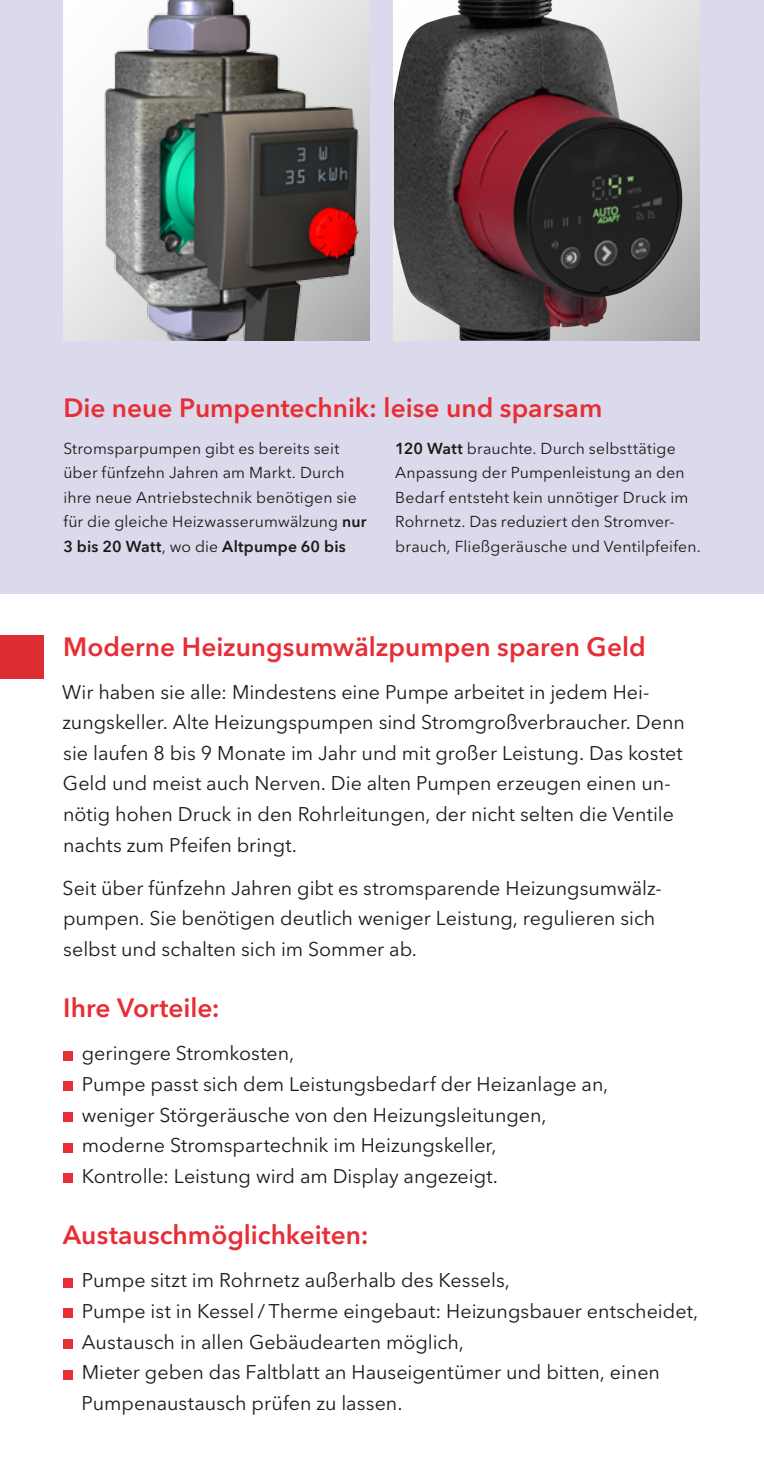
<style>
.page{position:relative;width:764px;height:1474px;background:#fff}
.page>*{position:absolute;margin:0;border:0;box-sizing:border-box;transform-origin:0 0}
.Headline_rot_bold{font:600 26.25px "Avenir Next LT Pro";color:#e72e36}
.Headline_rot_12{font:600 26.25px "Avenir Next LT Pro";color:#e72e36}
.Liste_rotes_Quadrat{font:19.6px/30.6px "Avenir Next LT Pro";color:#1a1a18}
.Headline_rot_12-2{font:19.6px/30.6px "Avenir Next LT Pro";color:#1a1a18}
.Fließtext{font:19.6px/30.6px "Avenir Next LT Pro";color:#1a1a18}
.Fließtext_bold{font:15.75px/24.5px "Avenir Next LT Pro";letter-spacing:.01em;color:#1a1a18}
.s1{font-weight:600}
</style>
<div class="page">
<div style="left:0;top:0;width:764px;height:594px;background:#dadaec"></div>
<div style="left:63px;top:0;width:306px;height:341px;background:linear-gradient(to bottom,#fff,#e6e6e6)"></div>
<img style="left:95px;top:0;width:274px;height:341px">
<div style="left:394px;top:0;width:306px;height:341px;background:linear-gradient(to bottom,#e7e7e7,#a6a7a7)"></div>
<img style="left:394px;top:0;width:289px;height:341px">
<div style="left:63px;top:1051px;width:10px;height:9px;background:#e72e36"></div>
<div style="left:63px;top:1081px;width:10px;height:10px;background:#e72e36"></div>
<div style="left:63px;top:1112px;width:10px;height:9px;background:#e72e36"></div>
<div style="left:63px;top:1142px;width:10px;height:10px;background:#e72e36"></div>
<div style="left:63px;top:1173px;width:10px;height:9px;background:#e72e36"></div>
<div style="left:63px;top:1277px;width:10px;height:10px;background:#e72e36"></div>
<div style="left:63px;top:1308px;width:10px;height:9px;background:#e72e36"></div>
<div style="left:63px;top:1339px;width:10px;height:9px;background:#e72e36"></div>
<div style="left:63px;top:1369px;width:10px;height:10px;background:#e72e36"></div>
<div style="left:0;top:635px;width:43px;height:44px;background:#dc2d33"></div>
<p class="Headline_rot_bold" style="left:63px;top:391px;width:540px">Die neue Pumpentechnik: leise und sparsam</p>
<p class="Fließtext_bold" style="left:63px;top:436px;width:305px">Stromsparpumpen gibt es bereits seit über fünfzehn Jahren am Markt. Durch ihre neue Antriebstechnik benötigen sie für die gleiche Heizwasserumwälzung <span class="s1">nur 3 bis 20 Watt</span>, wo die <span class="s1">Altpumpe 60 bis</span></p>
<p class="Fließtext_bold" style="left:395px;top:436px;width:307px"><span class="s1">120 Watt</span> brauchte. Durch selbsttätige Anpassung der Pumpenleistung an den Bedarf entsteht kein unnötiger Druck im Rohrnetz. Das reduziert den Stromver&shy;brauch, Fließgeräusche und Ventilpfeifen.</p>
<p class="Headline_rot_12" style="left:63px;top:630px;width:584px">Moderne Heizungsumwälzpumpen sparen Geld</p>
<p class="Headline_rot_12-2" style="left:62px;top:676px;width:624px">Wir haben sie alle: Mindestens eine Pumpe arbeitet in jedem Hei&shy;zungskeller. Alte Heizungspumpen sind Stromgroßverbraucher. Denn sie laufen 8 bis 9 Monate im Jahr und mit großer Leistung. Das kostet Geld und meist auch Nerven. Die alten Pumpen erzeugen einen un&shy;nötig hohen Druck in den Rohrleitungen, der nicht selten die Ventile nachts zum Pfeifen bringt.</p>
<p class="Fließtext" style="left:63px;top:872px;width:601px">Seit über fünfzehn Jahren gibt es stromsparende Heizungsumwälz&shy;pumpen. Sie benötigen deutlich weniger Leistung, regulieren sich selbst und schalten sich im Sommer ab.</p>
<p class="Headline_rot_bold" style="left:63px;top:992px;width:158px">Ihre Vorteile:</p>
<p class="Liste_rotes_Quadrat" style="left:82px;top:1038px;width:214px">geringere Stromkosten,</p>
<p class="Liste_rotes_Quadrat" style="left:82px;top:1068px;width:528px">Pumpe passt sich dem Leistungsbedarf der Heizanlage an,</p>
<p class="Liste_rotes_Quadrat" style="left:82px;top:1099px;width:466px">weniger Störgeräusche von den Heizungsleitungen,</p>
<p class="Liste_rotes_Quadrat" style="left:82px;top:1130px;width:416px">moderne Stromspartechnik im Heizungskeller,</p>
<p class="Liste_rotes_Quadrat" style="left:82px;top:1160px;width:418px">Kontrolle: Leistung wird am Display angezeigt.</p>
<p class="Headline_rot_bold" style="left:63px;top:1219px;width:307px">Austauschmöglichkeiten:</p>
<p class="Liste_rotes_Quadrat" style="left:82px;top:1264px;width:430px">Pumpe sitzt im Rohrnetz außerhalb des Kessels,</p>
<p class="Liste_rotes_Quadrat" style="left:82px;top:1295px;width:618px">Pumpe ist in Kessel / Therme eingebaut: Heizungsbauer entscheidet,</p>
<p class="Liste_rotes_Quadrat" style="left:82px;top:1326px;width:384px">Austausch in allen Gebäudearten möglich,</p>
<p class="Liste_rotes_Quadrat" style="left:82px;top:1356px;width:580px">Mieter geben das Faltblatt an Hauseigentümer und bitten, einen<br>Pumpenaustausch prüfen zu lassen.</p>
</div>
